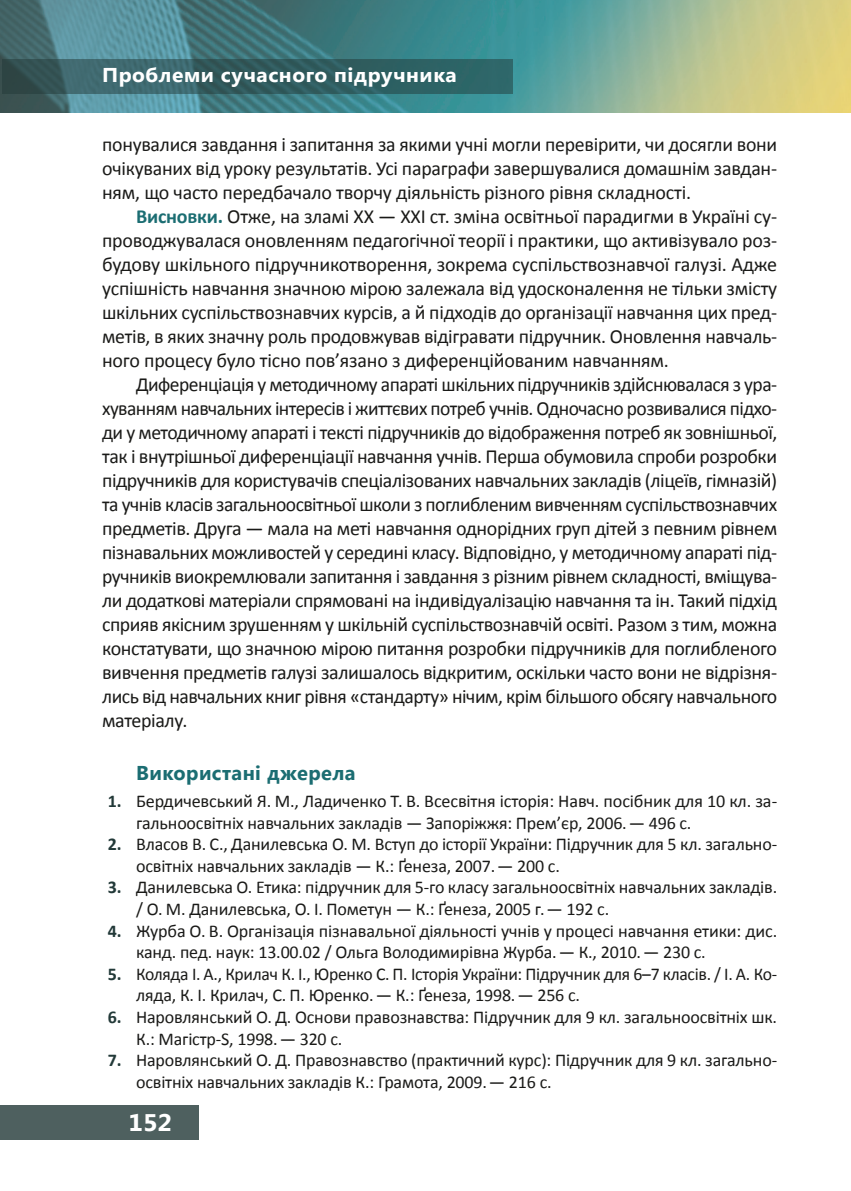
<style>
.page{position:relative;width:851px;height:1191px;background:#fff}
.page>*{position:absolute;margin:0;border:0;box-sizing:border-box;transform-origin:0 0}
.t1{font:700 24px "Segoe UI";color:#fff;scale:1.05 1}
.Main{font:20px/24px "Calibri";letter-spacing:-.01em;color:#1a1a18;text-align:justify}
.t2{font:700 20px "Segoe UI";letter-spacing:.025em;color:#fff;scale:1.05 1}
.Літ_Заг{font:700 20px "Segoe UI";letter-spacing:.02em;color:#1b6d72}
.t3{font:18px/21.6px "Calibri";letter-spacing:-.01em;color:#1a1a18}
.s1{font-weight:700;color:#1b6d72}
.s2{font-weight:700;color:#223938}
</style>
<div class="page">
<img style="left:0;top:0;width:850px;height:113px">
<svg style="left:2px;top:60px;width:510px;height:34px;fill:#306164"></svg>
<div style="left:0;top:1106px;width:198px;height:34px;background:#4e605f"></div>
<p class="t2" style="left:102px;top:61px;width:339px">Проблеми сучасного підручника</p>
<p class="Main" style="left:102px;top:132px;width:676px">понувалися завдання і запитання за якими учні могли перевірити, чи досягли вони очікуваних від уроку результатів. Усі параграфи завершувалися домашнім завдан&shy;ням, що часто передбачало творчу діяльність різного рівня складності.</p>
<p class="Main" style="left:102px;top:204px;width:676px;text-indent:34px"><span class="s1">Висновки.</span> Отже, на зламі ХХ — ХХI ст. зміна освітньої парадигми в Україні су&shy;проводжувалася оновленням педагогічної теорії і практики, що активізувало роз&shy;будову шкільного підручникотворення, зокрема суспільствознавчої галузі. Адже успішність навчання значною мірою залежала від удосконалення не тільки змісту шкільних суспільствознавчих курсів, а й підходів до організації навчання цих пред&shy;метів, в яких значну роль продовжував відігравати підручник. Оновлення навчаль&shy;ного процесу було тісно пов’язано з диференційованим навчанням.</p>
<p class="Main" style="left:102px;top:372px;width:676px;text-indent:34px">Диференціація у методичному апараті шкільних підручників здійснювалася з ура&shy;хуванням навчальних інтересів і життєвих потреб учнів. Одночасно розвивалися підхо&shy;ди у методичному апараті і тексті підручників до відображення потреб як зовнішньої, так і внутрішньої диференціації навчання учнів. Перша обумовила спроби розробки підручників для користувачів спеціалізованих навчальних закладів (ліцеїв, гімназій) та учнів класів загальноосвітньої школи з поглибленим вивченням суспільствознавчих предметів. Друга — мала на меті навчання однорідних груп дітей з певним рівнем пізнавальних можливостей у середині класу. Відповідно, у методичному апараті під&shy;ручників виокремлювали запитання і завдання з різним рівнем складності, вміщува&shy;ли додаткові матеріали спрямовані на індивідуалізацію навчання та ін. Такий підхід сприяв якісним зрушенням у шкільній суспільствознавчій освіті. Разом з тим, можна констатувати, що значною мірою питання розробки підручників для поглибленого вивчення предметів галузі залишалось відкритим, оскільки часто вони не відрізня&shy;лись від навчальних книг рівня «стандарту» нічим, крім більшого обсягу навчального матеріалу.</p>
<p class="Літ_Заг" style="left:136px;top:758px;width:221px">Використані джерела</p>
<p class="t3" style="left:136px;top:790px;width:642px;text-indent:-28px"><span class="s2">1.</span> Бердичевський Я. М., Ладиченко Т. В. Всесвітня історія: Навч. посібник для 10 кл. за&shy;гальноосвітніх навчальних закладів — Запоріжжя: Прем’єр, 2006. — 496 с.</p>
<p class="t3" style="left:136px;top:833px;width:642px;text-indent:-28px"><span class="s2">2.</span> Власов В. С., Данилевська О. М. Вступ до історії України: Підручник для 5 кл. загально&shy;освітніх навчальних закладів — К.: Ґенеза, 2007. — 200 с.</p>
<p class="t3" style="left:136px;top:876px;width:642px;text-indent:-28px"><span class="s2">3.</span> Данилевська О. Етика: підручник для 5-го класу загальноосвітніх навчальних закладів. / О. М. Данилевська, О. І. Пометун — К.: Ґенеза, 2005 г. — 192 с.</p>
<p class="t3" style="left:136px;top:920px;width:642px;text-indent:-28px"><span class="s2">4.</span> Журба О. В. Організація пізнавальної діяльності учнів у процесі навчання етики: дис. канд. пед. наук: 13.00.02 / Ольга Володимирівна Журба. — К., 2010. — 230 с.</p>
<p class="t3" style="left:136px;top:963px;width:642px;text-indent:-28px"><span class="s2">5.</span> Коляда І. А., Крилач К. І., Юренко С. П. Історія України: Підручник для 6–7 класів. / І. А. Ко&shy;ляда, К. І. Крилач, С. П. Юренко. — К.: Ґенеза, 1998. — 256 с.</p>
<p class="t3" style="left:136px;top:1006px;width:642px;text-indent:-28px"><span class="s2">6.</span> Наровлянський О. Д. Основи правознавства: Підручник для 9 кл. загальноосвітніх шк.<br>К.: Магістр-S, 1998. — 320 с.</p>
<p class="t3" style="left:136px;top:1049px;width:642px;text-indent:-28px"><span class="s2">7.</span> Наровлянський О. Д. Правознавство (практичний курс): Підручник для 9 кл. загально&shy;освітніх навчальних закладів К.: Грамота, 2009. — 216 с.</p>
<p class="t1" style="left:128px;top:1105px;width:43px">152</p>
</div>
